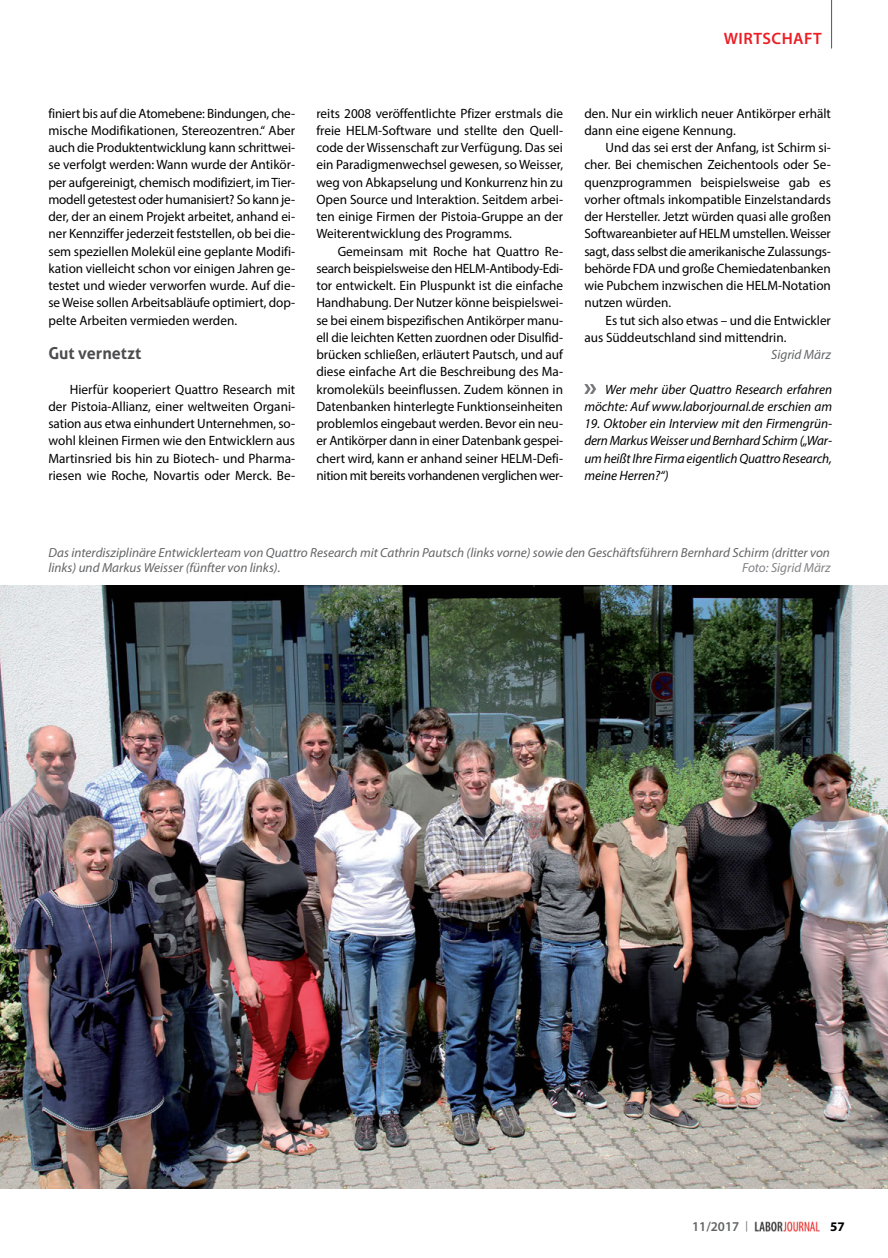
<style>
.page{position:relative;width:888px;height:1258px;background:#fff}
.page>*{position:absolute;margin:0;border:0;box-sizing:border-box;transform-origin:0 0}
.t1{font:700 16.5px "Aller";color:#4d4d4f}
.t2{font:600 16.5px "Myriad Pro";letter-spacing:.03em;color:#ed1d24}
.t3{font:13.5px/17.2px "Myriad Pro";color:#000;text-align:justify}
.t4{font:italic 13.5px/17.2px "Myriad Pro";color:#000;text-align:right}
.t5{font:13.5px "Myriad Pro";letter-spacing:-.02em;color:#000}
.t6{font:italic 13.5px "Myriad Pro";color:#636466}
.t7{font:600 13.5px "Myriad Pro";color:#636466}
.t8{font:italic 13.2px/15px "Myriad Pro";color:#636466}
.t9{font:italic 13.2px "Myriad Pro";color:#808285}
.t10{font:700 13.2px "Myriad Pro";color:#000}
.s1{font-weight:400;font-size:10.5px}
</style>
<div class="page">
<img style="left:755px;top:1221px;width:65px;height:11px">
<hr style="left:831px;top:0;width:1px;height:49px;background:#636466">
<img style="left:0;top:585px;width:888px;height:603px">
<svg style="left:584px;top:384px;width:12px;height:10px"></svg>
<p class="t2" style="left:724px;top:28px;width:100px">WIRTSCHAFT</p>
<p class="t3" style="left:48px;top:104px;width:248px">finiert bis auf die Atomebene: Bindungen, che&shy;mische Modifikationen, Stereozentren.“ Aber auch die Produktentwicklung kann schrittwei&shy;se verfolgt werden: Wann wurde der Antikör&shy;per aufgereinigt, chemisch modifiziert, im Tier&shy;modell getestest oder humanisiert? So kann je&shy;der, der an einem Projekt arbeitet, anhand ei&shy;ner Kennziffer jederzeit feststellen, ob bei die&shy;sem speziellen Molekül eine geplante Modifi&shy;kation vielleicht schon vor einigen Jahren ge&shy;testet und wieder verworfen wurde. Auf die&shy;se Weise sollen Arbeitsabläufe optimiert, dop&shy;pelte Arbeiten vermieden werden.</p>
<p class="t1" style="left:49px;top:343px;width:94px">Gut vernetzt</p>
<p class="t3" style="left:49px;top:380px;width:248px;text-indent:21px">Hierfür kooperiert Quattro Research mit der Pistoia-Allianz, einer weltweiten Organi&shy;sation aus etwa einhundert Unternehmen, so&shy;wohl kleinen Firmen wie den Entwicklern aus Martinsried bis hin zu Biotech- und Pharma&shy;riesen wie Roche, Novartis oder Merck. Be-</p>
<p class="t3" style="left:316px;top:104px;width:248px">reits 2008 veröffentlichte Pfizer erstmals die</p>
<p class="t3" style="left:316px;top:121px;width:248px">freie HELM-Software und stellte den Quell-</p>
<p class="t3" style="left:316px;top:139px;width:248px">code der Wissenschaft zur Verfügung. Das sei</p>
<p class="t3" style="left:316px;top:156px;width:248px">ein Paradigmenwechsel gewesen, so Weisser,</p>
<p class="t3" style="left:316px;top:173px;width:248px">weg von Abkapselung und Konkurrenz hin zu</p>
<p class="t3" style="left:316px;top:190px;width:248px">Open Source und Interaktion. Seitdem arbei-</p>
<p class="t3" style="left:316px;top:208px;width:248px">ten einige Firmen der Pistoia-Gruppe an der</p>
<p class="t3" style="left:316px;top:225px;width:197px">Weiterentwicklung des Programms.</p>
<p class="t3" style="left:338px;top:242px;width:226px">Gemeinsam mit Roche hat Quattro Re-</p>
<p class="t3" style="left:316px;top:259px;width:248px">search beispielsweise den HELM-Antibody-Edi-</p>
<p class="t3" style="left:316px;top:277px;width:248px">tor entwickelt. Ein Pluspunkt ist die einfache</p>
<p class="t3" style="left:316px;top:294px;width:248px">Handhabung. Der Nutzer könne beispielswei-</p>
<p class="t3" style="left:316px;top:311px;width:248px">se bei einem bispezifischen Antikörper manu-</p>
<p class="t3" style="left:316px;top:328px;width:248px">ell die leichten Ketten zuordnen oder Disulfid-</p>
<p class="t3" style="left:316px;top:346px;width:248px">brücken schließen, erläutert Pautsch, und auf</p>
<p class="t3" style="left:316px;top:363px;width:248px">diese einfache Art die Beschreibung des Ma-</p>
<p class="t3" style="left:316px;top:380px;width:248px">kromoleküls beeinflussen. Zudem können in</p>
<p class="t3" style="left:316px;top:397px;width:248px">Datenbanken hinterlegte Funktionseinheiten</p>
<p class="t3" style="left:316px;top:415px;width:248px">problemlos eingebaut werden. Bevor ein neu-</p>
<p class="t3" style="left:316px;top:432px;width:248px">er Antikörper dann in einer Datenbank gespei-</p>
<p class="t3" style="left:316px;top:449px;width:248px">chert wird, kann er anhand seiner HELM-Defi-</p>
<p class="t5" style="left:316px;top:467px;width:248px">nition mit bereits vorhandenen verglichen wer-</p>
<p class="t3" style="left:584px;top:104px;width:248px">den. Nur ein wirklich neuer Antikörper erhält</p>
<p class="t3" style="left:584px;top:121px;width:153px">dann eine eigene Kennung.</p>
<p class="t3" style="left:606px;top:139px;width:227px">Und das sei erst der Anfang, ist Schirm si-</p>
<p class="t3" style="left:584px;top:156px;width:248px">cher. Bei chemischen Zeichentools oder Se-</p>
<p class="t3" style="left:584px;top:173px;width:248px">quenzprogrammen beispielsweise gab es</p>
<p class="t3" style="left:584px;top:190px;width:248px">vorher oftmals inkompatible Einzelstandards</p>
<p class="t3" style="left:584px;top:208px;width:248px">der Hersteller. Jetzt würden quasi alle großen</p>
<p class="t3" style="left:584px;top:225px;width:248px">Softwareanbieter auf HELM umstellen. Weisser</p>
<p class="t5" style="left:584px;top:243px;width:248px">sagt, dass selbst die amerikanische Zulassungs-</p>
<p class="t3" style="left:584px;top:259px;width:248px">behörde FDA und große Chemiedatenbanken</p>
<p class="t3" style="left:584px;top:277px;width:248px">wie Pubchem inzwischen die HELM-Notation</p>
<p class="t3" style="left:584px;top:294px;width:88px">nutzen würden.</p>
<p class="t3" style="left:606px;top:311px;width:227px">Es tut sich also etwas – und die Entwickler</p>
<p class="t3" style="left:584px;top:328px;width:204px">aus Süddeutschland sind mittendrin.</p>
<p class="t6" style="left:771px;top:346px;width:61px">Sigrid März</p>
<p class="t4" style="left:584px;top:380px;width:249px">Wer mehr über Quattro Research erfahren möchte: Auf www.laborjournal.de erschien am</p>
<p class="t4" style="left:584px;top:415px;width:249px;text-align:justify">19. Oktober ein Interview mit den Firmengrün&shy;dern Markus Weisser und Bernhard Schirm („War&shy;um heißt Ihre Firma eigentlich Quattro Research, meine Herren?“)</p>
<p class="t8" style="left:49px;top:544px;width:783px">Das interdisziplinäre Entwicklerteam von Quattro Research mit Cathrin Pautsch (links vorne) sowie den Geschäftsführern Bernhard Schirm (dritter von links) und Markus Weisser (fünfter von links).</p>
<p class="t9" style="left:742px;top:559px;width:90px">Foto: Sigrid März</p>
<p class="t7" style="left:692px;top:1217px;width:57px">11/2017 <span class="s1">|</span></p>
<p class="t10" style="left:830px;top:1218px;width:16px">57</p>
</div>
